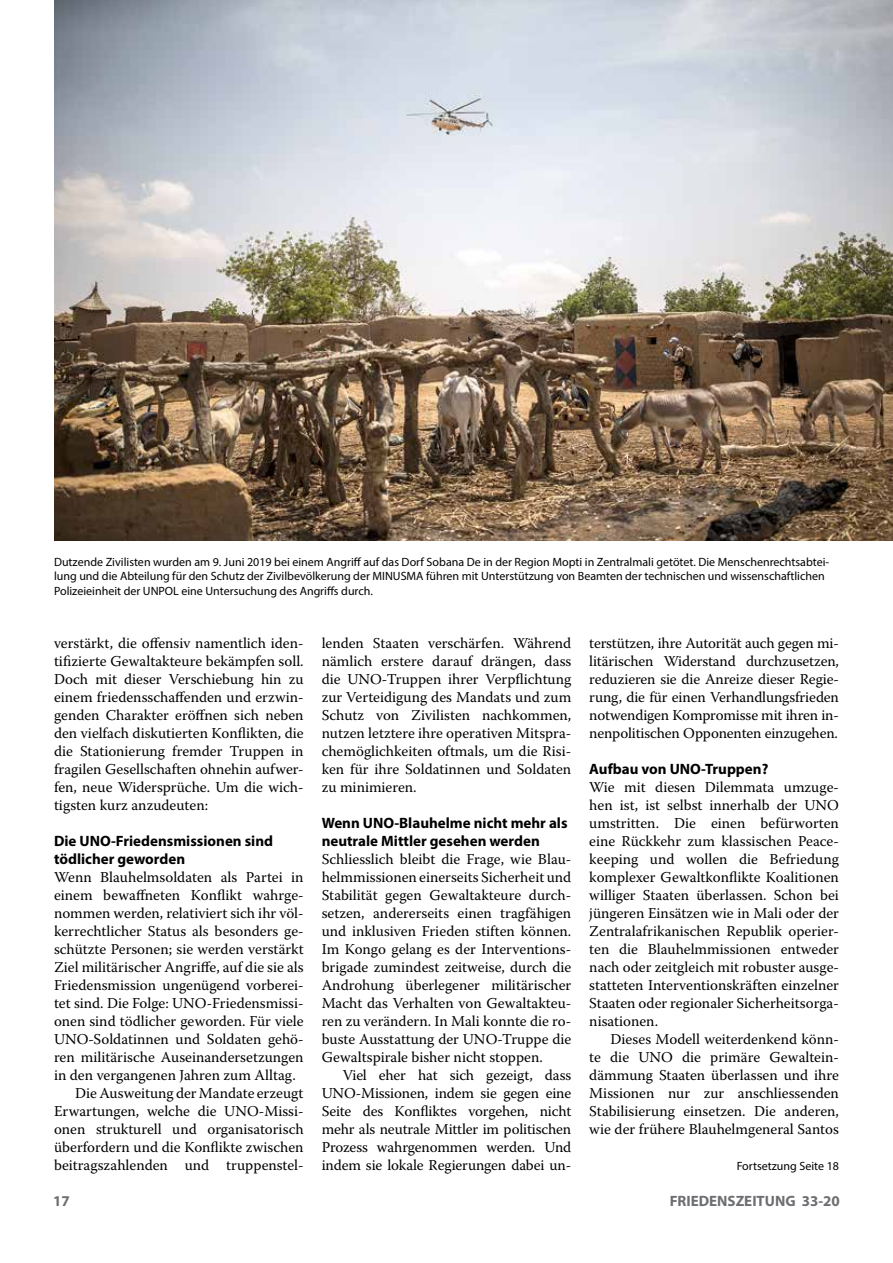
<style>
.page{position:relative;width:893px;height:1263px;background:#fff}
.page>*{position:absolute;margin:0;border:0;box-sizing:border-box;transform-origin:0 0}
.t1{font:15px/18px "Warnock Pro";color:#000;text-align:justify}
.t2{font:700 15px/18px "Myriad Pro";color:#000}
.t3{font:700 15px "Myriad Pro";color:#6d6e71}
.t4{font:12px/14.4px "Myriad Pro";color:#000}
</style>
<div class="page">
<img style="left:54px;top:0;width:839px;height:540px">
<p class="t4" style="left:54px;top:555px;width:777px">Dutzende Zivilisten wurden am 9. Juni 2019 bei einem Angriff auf das Dorf Sobana De in der Region Mopti in Zentralmali getötet. Die Menschenrechtsabtei&shy;lung und die Abteilung für den Schutz der Zivilbevölkerung der MINUSMA führen mit Unterstützung von Beamten der technischen und wissenschaftlichen<br>Polizeieinheit der UNPOL eine Untersuchung des Angriffs durch.</p>
<p class="t1" style="left:54px;top:634px;width:251px">verstärkt, die offensiv namentlich iden&shy;tifizierte Gewaltakteure bekämpfen soll.<br>Doch mit dieser Verschiebung hin zu einem friedensschaffenden und erzwin&shy;genden Charakter eröffnen sich neben den vielfach diskutierten Konflikten, die die Stationierung fremder Truppen in fragilen Gesellschaften ohnehin aufwer&shy;fen, neue Widersprüche. Um die wich&shy;tigsten kurz anzudeuten:</p>
<p class="t2" style="left:54px;top:831px;width:221px">Die UNO-Friedensmissionen sind tödlicher geworden</p>
<p class="t1" style="left:54px;top:868px;width:251px">Wenn Blauhelmsoldaten als Partei in</p>
<p class="t1" style="left:54px;top:886px;width:251px">einem bewaffneten Konflikt wahrge-</p>
<p class="t1" style="left:54px;top:904px;width:251px">nommen werden, relativiert sich ihr völ-</p>
<p class="t1" style="left:54px;top:922px;width:251px">kerrechtlicher Status als besonders ge-</p>
<p class="t1" style="left:54px;top:940px;width:251px">schützte Personen; sie werden verstärkt</p>
<p class="t1" style="left:54px;top:958px;width:251px">Ziel militärischer Angriffe, auf die sie als</p>
<p class="t1" style="left:54px;top:976px;width:251px">Friedensmission ungenügend vorberei-</p>
<p class="t1" style="left:54px;top:994px;width:251px">tet sind. Die Folge: UNO-Friedensmissi-</p>
<p class="t1" style="left:54px;top:1012px;width:251px">onen sind tödlicher geworden. Für viele</p>
<p class="t1" style="left:54px;top:1030px;width:251px">UNO-Soldatinnen und Soldaten gehö-</p>
<p class="t1" style="left:54px;top:1048px;width:251px">ren militärische Auseinandersetzungen</p>
<p class="t1" style="left:54px;top:1066px;width:243px">in den vergangenen Jahren zum Alltag.</p>
<p class="t1" style="left:75px;top:1084px;width:230px">Die Ausweitung der Mandate erzeugt</p>
<p class="t1" style="left:54px;top:1102px;width:251px">Erwartungen, welche die UNO-Missi-</p>
<p class="t1" style="left:54px;top:1120px;width:251px">onen strukturell und organisatorisch</p>
<p class="t1" style="left:54px;top:1138px;width:251px">überfordern und die Konflikte zwischen</p>
<p class="t1" style="left:54px;top:1156px;width:251px">beitragszahlenden und truppenstel-</p>
<p class="t1" style="left:322px;top:634px;width:251px">lenden Staaten verschärfen. Während nämlich erstere darauf drängen, dass die UNO-Truppen ihrer Verpflichtung zur Verteidigung des Mandats und zum Schutz von Zivilisten nachkommen, nutzen letztere ihre operativen Mitspra&shy;chemöglichkeiten oftmals, um die Risi&shy;ken für ihre Soldatinnen und Soldaten zu minimieren.</p>
<p class="t2" style="left:322px;top:813px;width:247px">Wenn UNO-Blauhelme nicht mehr als neutrale Mittler gesehen werden</p>
<p class="t1" style="left:322px;top:850px;width:251px">Schliesslich bleibt die Frage, wie Blau&shy;helmmissionen einerseits Sicherheit und Stabilität gegen Gewaltakteure durch&shy;setzen, andererseits einen tragfähigen und inklusiven Frieden stiften können.<br>Im Kongo gelang es der Interventions&shy;brigade zumindest zeitweise, durch die Androhung überlegener militärischer Macht das Verhalten von Gewaltakteu&shy;ren zu verändern. In Mali konnte die ro&shy;buste Ausstattung der UNO-Truppe die Gewaltspirale bisher nicht stoppen.</p>
<p class="t1" style="left:322px;top:1066px;width:251px;text-indent:21px">Viel eher hat sich gezeigt, dass UNO-Missionen, indem sie gegen eine Seite des Konfliktes vorgehen, nicht mehr als neutrale Mittler im politischen Prozess wahrgenommen werden. Und indem sie lokale Regierungen dabei un-</p>
<p class="t1" style="left:589px;top:634px;width:251px">terstützen, ihre Autorität auch gegen mi&shy;litärischen Widerstand durchzusetzen, reduzieren sie die Anreize dieser Regie&shy;rung, die für einen Verhandlungsfrieden notwendigen Kompromisse mit ihren in&shy;nenpolitischen Opponenten einzugehen.</p>
<p class="t2" style="left:589px;top:759px;width:181px">Aufbau von UNO-Truppen?</p>
<p class="t1" style="left:589px;top:778px;width:251px">Wie mit diesen Dilemmata umzuge&shy;hen ist, ist selbst innerhalb der UNO umstritten. Die einen befürworten eine Rückkehr zum klassischen Peace&shy;keeping und wollen die Befriedung komplexer Gewaltkonflikte Koalitionen williger Staaten überlassen. Schon bei jüngeren Einsätzen wie in Mali oder der Zentralafrikanischen Republik operier&shy;ten die Blauhelmmissionen entweder nach oder zeitgleich mit robuster ausge&shy;statteten Interventionskräften einzelner Staaten oder regionaler Sicherheitsorga&shy;nisationen.</p>
<p class="t1" style="left:589px;top:1030px;width:251px;text-indent:21px">Dieses Modell weiterdenkend könn&shy;te die UNO die primäre Gewaltein&shy;dämmung Staaten überlassen und ihre Missionen nur zur anschliessenden Stabilisierung einsetzen. Die anderen, wie der frühere Blauhelmgeneral Santos</p>
<p class="t4" style="left:737px;top:1158px;width:104px">Fortsetzung Seite 18</p>
<p class="t3" style="left:53px;top:1191px;width:18px">17</p>
<p class="t3" style="left:670px;top:1191px;width:172px">FRIEDENSZEITUNG 33-20</p>
</div>
